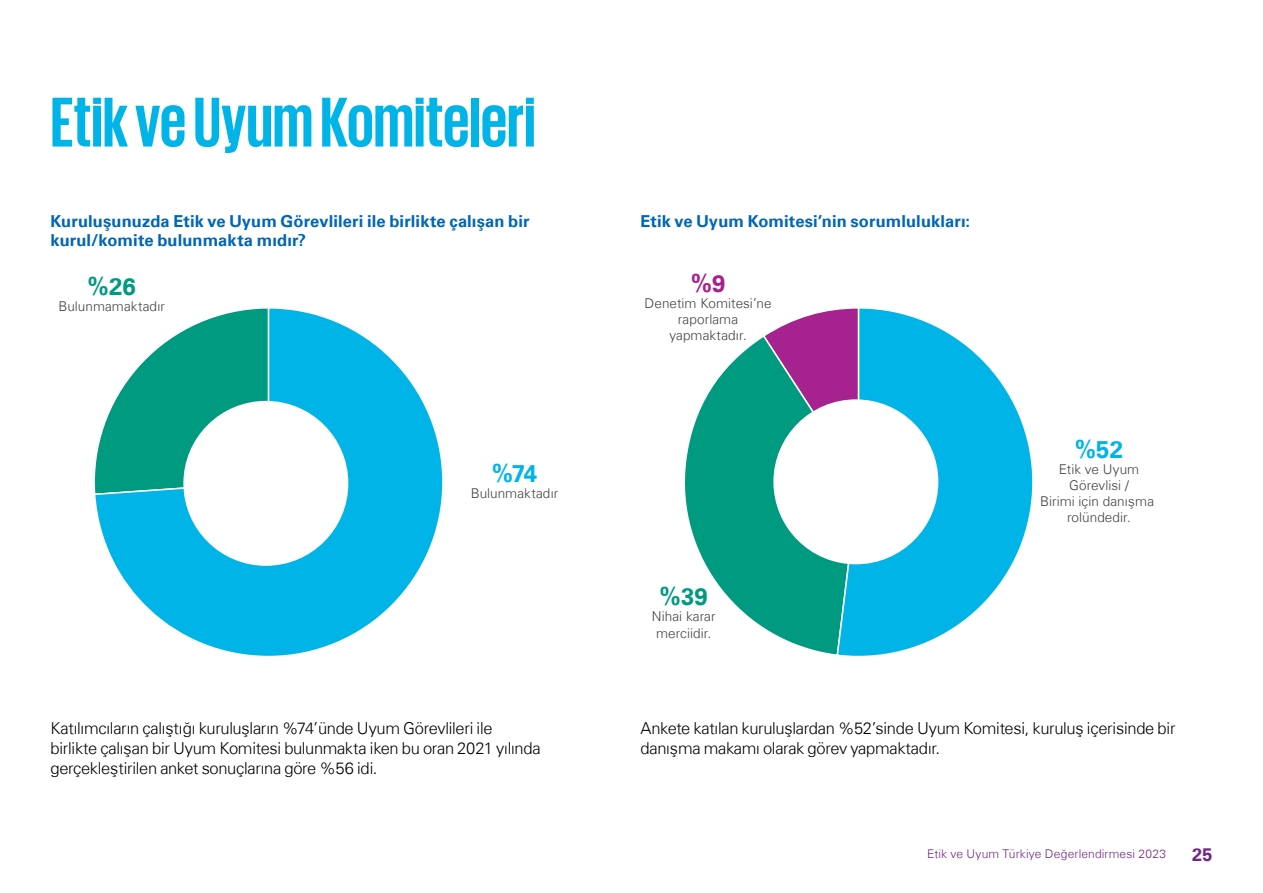
<style>
.page{position:relative;width:1263px;height:893px;background:#fff}
.page>*{position:absolute;margin:0;border:0;box-sizing:border-box;transform-origin:0 0}
.t1{font:700 72px "KPMG";letter-spacing:-.005em;color:#00b4e8}
.t2{font:700 24px "Universfor KPMG";color:#00b4e8}
.t3{font:700 24px "Universfor KPMG";color:#009a81}
.t4{font:700 24px "Universfor KPMG";color:#a6228e}
.t5{font:700 18px "Universfor KPMG";color:#702784}
.t6{font:300 16.5px/19.8px "Universfor KPMG";letter-spacing:-.015em;color:#000}
.t7{font:700 16.5px/19.8px "Universfor KPMG";letter-spacing:.005em;color:#0066b3}
.t8{font:300 13.5px/16.2px "Universfor KPMG";letter-spacing:.005em;color:#414042;text-align:center}
.t9{font:300 12px "Universfor KPMG";letter-spacing:.01em;color:#702784}
</style>
<div class="page">
<svg style="left:95px;top:308px;width:348px;height:348px"></svg>
<div style="left:183px;top:401px;width:165px;height:165px;background:#fff;border-radius:50%"></div>
<svg style="left:768px;top:310px;width:68px;height:24px"></svg>
<svg style="left:685px;top:334px;width:151px;height:321px"></svg>
<svg style="left:836px;top:308px;width:197px;height:348px"></svg>
<div style="left:773px;top:399px;width:165px;height:165px;background:#fff;border-radius:50%"></div>
<h1 class="t1" style="left:50px;top:86px;width:487px">Etik ve Uyum Komiteleri</h1>
<p class="t7" style="left:50px;top:211px;width:481px">Kuruluşunuzda Etik ve Uyum Görevlileri ile birlikte çalışan bir kurul/komite bulunmakta mıdır?</p>
<p class="t7" style="left:640px;top:211px;width:331px">Etik ve Uyum Komitesi’nin sorumlulukları:</p>
<h2 class="t3" style="left:88px;top:272px;width:50px">%26</h2>
<p class="t8" style="left:58px;top:298px;width:108px">Bulunmamaktadır</p>
<h2 class="t2" style="left:492px;top:459px;width:47px">%74</h2>
<p class="t8" style="left:471px;top:485px;width:89px">Bulunmaktadır</p>
<h2 class="t4" style="left:691px;top:269px;width:36px">%9</h2>
<p class="t8" style="left:644px;top:295px;width:128px">Denetim Komitesi’ne raporlama yapmaktadır.</p>
<h2 class="t3" style="left:660px;top:582px;width:50px">%39</h2>
<p class="t8" style="left:652px;top:609px;width:65px">Nihai karar merciidir.</p>
<h2 class="t2" style="left:1075px;top:435px;width:50px">%52</h2>
<p class="t8" style="left:1040px;top:461px;width:116px">Etik ve Uyum<br>Görevlisi /<br>Birimi için danışma rolündedir.</p>
<p class="t6" style="left:50px;top:719px;width:492px">Katılımcıların çalıştığı kuruluşların %74’ünde Uyum Görevlileri ile birlikte çalışan bir Uyum Komitesi bulunmakta iken bu oran 2021 yılında gerçekleştirilen anket sonuçlarına göre %56 idi.</p>
<p class="t6" style="left:640px;top:719px;width:536px">Ankete katılan kuruluşlardan %52’sinde Uyum Komitesi, kuruluş içerisinde bir danışma makamı olarak görev yapmaktadır.</p>
<p class="t9" style="left:927px;top:847px;width:240px">Etik ve Uyum Türkiye Değerlendirmesi 2023</p>
<p class="t5" style="left:1192px;top:843px;width:22px">25</p>
</div>
